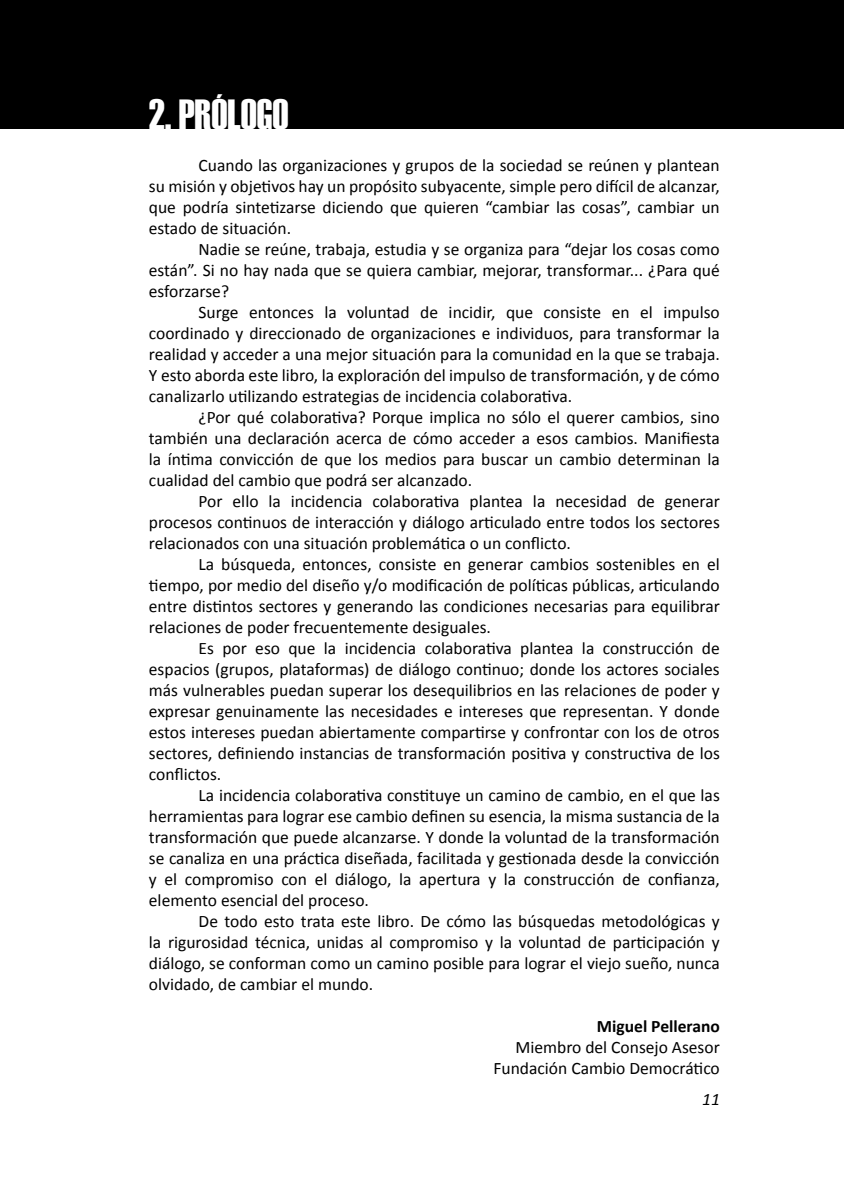
<style>
.page{position:relative;width:844px;height:1191px;background:#fff}
.page>*{position:absolute;margin:0;border:0;box-sizing:border-box;transform-origin:0 0}
.t1{font:42px "Haettenschweiler";color:#fff}
.t2{font:17.5px/21px "Calibri";color:#000;text-align:justify}
.t3{font:700 17.5px "Calibri";color:#000}
.t4{font:italic 17.5px "Calibri";color:#000}
</style>
<div class="page">
<div style="left:0;top:0;width:843px;height:128px;background:#000"></div>
<h1 class="t1" style="left:149px;top:90px;width:141px">2. PRÓLOGO</h1>
<p class="t2" style="left:149px;top:153px;width:572px;text-indent:50px">Cuando las organizaciones y grupos de la sociedad se reúnen y plantean su misión y objetivos hay un propósito subyacente, simple pero difícil de alcanzar, que podría sintetizarse diciendo que quieren “cambiar las cosas”, cambiar un estado de situación.</p>
<p class="t2" style="left:149px;top:237px;width:572px;text-indent:50px">Nadie se reúne, trabaja, estudia y se organiza para “dejar los cosas como están”. Si no hay nada que se quiera cambiar, mejorar, transformar... ¿Para qué esforzarse?</p>
<p class="t2" style="left:149px;top:300px;width:572px;text-indent:50px">Surge entonces la voluntad de incidir, que consiste en el impulso coordinado y direccionado de organizaciones e individuos, para transformar la realidad y acceder a una mejor situación para la comunidad en la que se trabaja.<br>Y esto aborda este libro, la exploración del impulso de transformación, y de cómo canalizarlo utilizando estrategias de incidencia colaborativa.</p>
<p class="t2" style="left:149px;top:405px;width:572px;text-indent:50px">¿Por qué colaborativa? Porque implica no sólo el querer cambios, sino también una declaración acerca de cómo acceder a esos cambios. Manifiesta la íntima convicción de que los medios para buscar un cambio determinan la cualidad del cambio que podrá ser alcanzado.</p>
<p class="t2" style="left:149px;top:489px;width:572px;text-indent:50px">Por ello la incidencia colaborativa plantea la necesidad de generar procesos continuos de interacción y diálogo articulado entre todos los sectores relacionados con una situación problemática o un conflicto.</p>
<p class="t2" style="left:149px;top:552px;width:572px;text-indent:50px">La búsqueda, entonces, consiste en generar cambios sostenibles en el tiempo, por medio del diseño y/o modificación de políticas públicas, articulando entre distintos sectores y generando las condiciones necesarias para equilibrar relaciones de poder frecuentemente desiguales.</p>
<p class="t2" style="left:149px;top:636px;width:572px;text-indent:50px">Es por eso que la incidencia colaborativa plantea la construcción de espacios (grupos, plataformas) de diálogo continuo; donde los actores sociales más vulnerables puedan superar los desequilibrios en las relaciones de poder y expresar genuinamente las necesidades e intereses que representan. Y donde estos intereses puedan abiertamente compartirse y confrontar con los de otros sectores, definiendo instancias de transformación positiva y constructiva de los conflictos.</p>
<p class="t2" style="left:149px;top:783px;width:572px;text-indent:50px">La incidencia colaborativa constituye un camino de cambio, en el que las herramientas para lograr ese cambio definen su esencia, la misma sustancia de la transformación que puede alcanzarse. Y donde la voluntad de la transformación se canaliza en una práctica diseñada, facilitada y gestionada desde la convicción y el compromiso con el diálogo, la apertura y la construcción de confianza, elemento esencial del proceso.</p>
<p class="t2" style="left:149px;top:909px;width:572px;text-indent:50px">De todo esto trata este libro. De cómo las búsquedas metodológicas y la rigurosidad técnica, unidas al compromiso y la voluntad de participación y diálogo, se conforman como un camino posible para lograr el viejo sueño, nunca olvidado, de cambiar el mundo.</p>
<p class="t3" style="left:596px;top:1015px;width:124px">Miguel Pellerano</p>
<p class="t2" style="left:493px;top:1035px;width:228px;text-align:right">Miembro del Consejo Asesor<br>Fundación Cambio Democrático</p>
<p class="t4" style="left:702px;top:1088px;width:19px">11</p>
</div>
